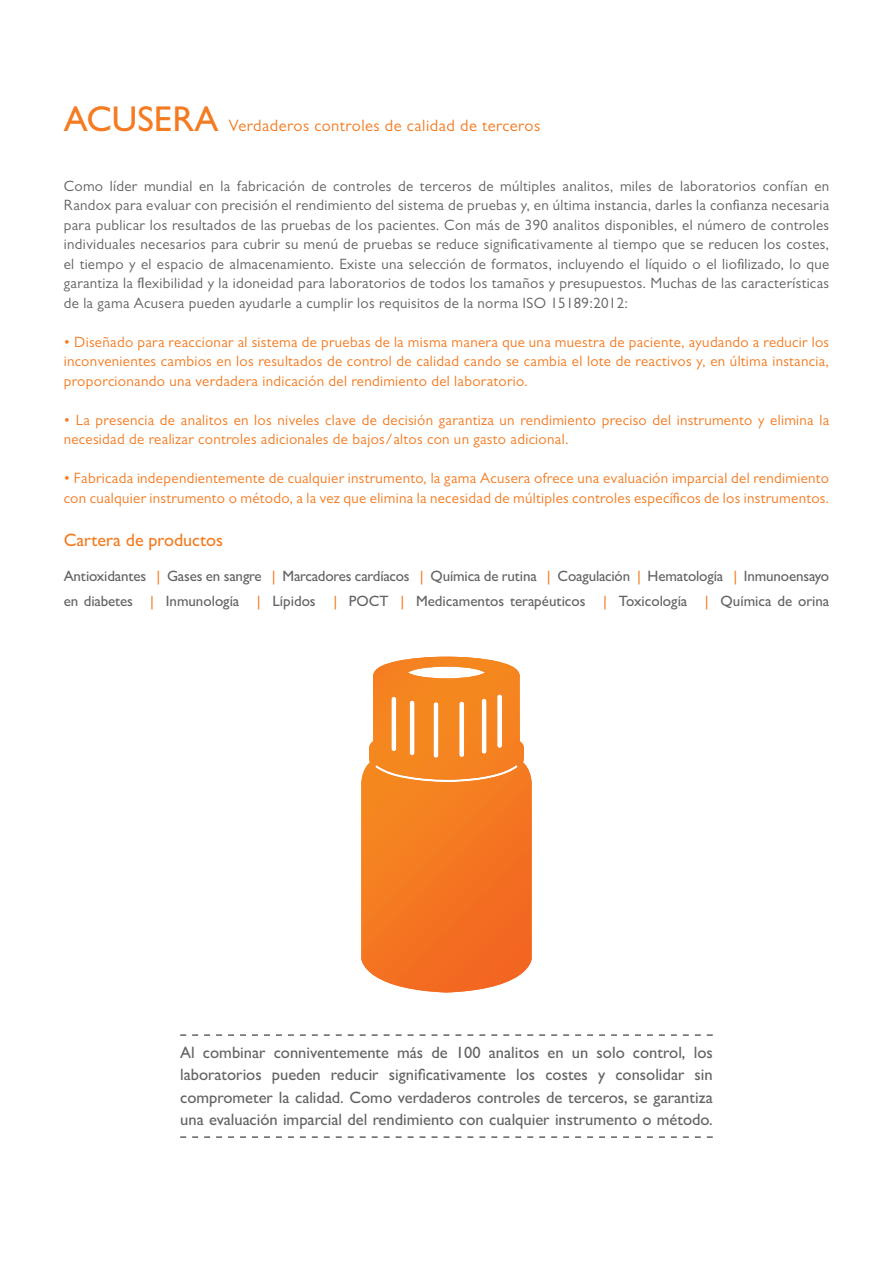
<style>
.page{position:relative;width:893px;height:1263px;background:#fff}
.page>*{position:absolute;margin:0;border:0;box-sizing:border-box;transform-origin:0 0}
.t1{font:500 18px "Gill Sans MT Pro";color:#f47b21}
.t2{font:500 16.5px/22.5px "Gill Sans MT Pro";color:#636366;text-align:justify}
.t3{font:16.5px "Gill Sans MT Pro";letter-spacing:.03em;color:#f47b21}
.t4{font:15px/19.5px "Gill Sans MT Pro";letter-spacing:.02em;color:#636366;text-align:justify}
.t5{font:15px/19.5px "Gill Sans MT Pro";letter-spacing:.02em;color:#f47b21}
.t6{font:500 15px/25.5px "Gill Sans MT Pro";letter-spacing:-.01em;color:#636366}
.s1{font-weight:500;font-size:36px}
.s2{color:#f47b21}
</style>
<div class="page">
<img style="left:361px;top:657px;width:171px;height:335px">
<svg style="left:180px;top:1034px;width:533px;height:2px"></svg>
<svg style="left:180px;top:1136px;width:533px;height:2px"></svg>
<p class="t3" style="left:64px;top:115px;width:478px"><span class="s1">ACUSERA</span> Verdaderos controles de calidad de terceros</p>
<p class="t4" style="left:64px;top:176px;width:767px">Como líder mundial en la fabricación de controles de terceros de múltiples analitos, miles de laboratorios confían en Randox para evaluar con precisión el rendimiento del sistema de pruebas y, en última instancia, darles la confianza necesaria para publicar los resultados de las pruebas de los pacientes. Con más de 390 analitos disponibles, el número de controles individuales necesarios para cubrir su menú de pruebas se reduce significativamente al tiempo que se reducen los costes, el tiempo y el espacio de almacenamiento. Existe una selección de formatos, incluyendo el líquido o el liofilizado, lo que garantiza la flexibilidad y la idoneidad para laboratorios de todos los tamaños y presupuestos. Muchas de las características de la gama Acusera pueden ayudarle a cumplir los requisitos de la norma ISO 15189:2012:</p>
<p class="t5" style="left:64px;top:332px;width:767px;text-align:justify">• Diseñado para reaccionar al sistema de pruebas de la misma manera que una muestra de paciente, ayudando a reducir los inconvenientes cambios en los resultados de control de calidad cando se cambia el lote de reactivos y, en última instancia, proporcionando una verdadera indicación del rendimiento del laboratorio.</p>
<p class="t5" style="left:64px;top:410px;width:767px">• La presencia de analitos en los niveles clave de decisión garantiza un rendimiento preciso del instrumento y elimina la necesidad de realizar controles adicionales de bajos/altos con un gasto adicional.</p>
<p class="t5" style="left:64px;top:468px;width:767px">• Fabricada independientemente de cualquier instrumento, la gama Acusera ofrece una evaluación imparcial del rendimiento con cualquier instrumento o método, a la vez que elimina la necesidad de múltiples controles específicos de los instrumentos.</p>
<p class="t1" style="left:64px;top:530px;width:161px">Cartera de productos</p>
<p class="t6" style="left:64px;top:563px;width:767px">Antioxidantes <span class="s2">|</span> Gases en sangre <span class="s2">|</span> Marcadores cardíacos <span class="s2">|</span> Química de rutina <span class="s2">|</span> Coagulación <span class="s2">|</span> Hematología <span class="s2">|</span> Inmunoensayo en diabetes <span class="s2">|</span> Inmunología <span class="s2">|</span> Lípidos <span class="s2">|</span> POCT <span class="s2">|</span> Medicamentos terapéuticos <span class="s2">|</span> Toxicología <span class="s2">|</span> Química de orina</p>
<p class="t2" style="left:180px;top:1041px;width:534px">Al combinar conniventemente más de 100 analitos en un solo control, los laboratorios pueden reducir significativamente los costes y consolidar sin comprometer la calidad. Como verdaderos controles de terceros, se garantiza una evaluación imparcial del rendimiento con cualquier instrumento o método.</p>
</div>
